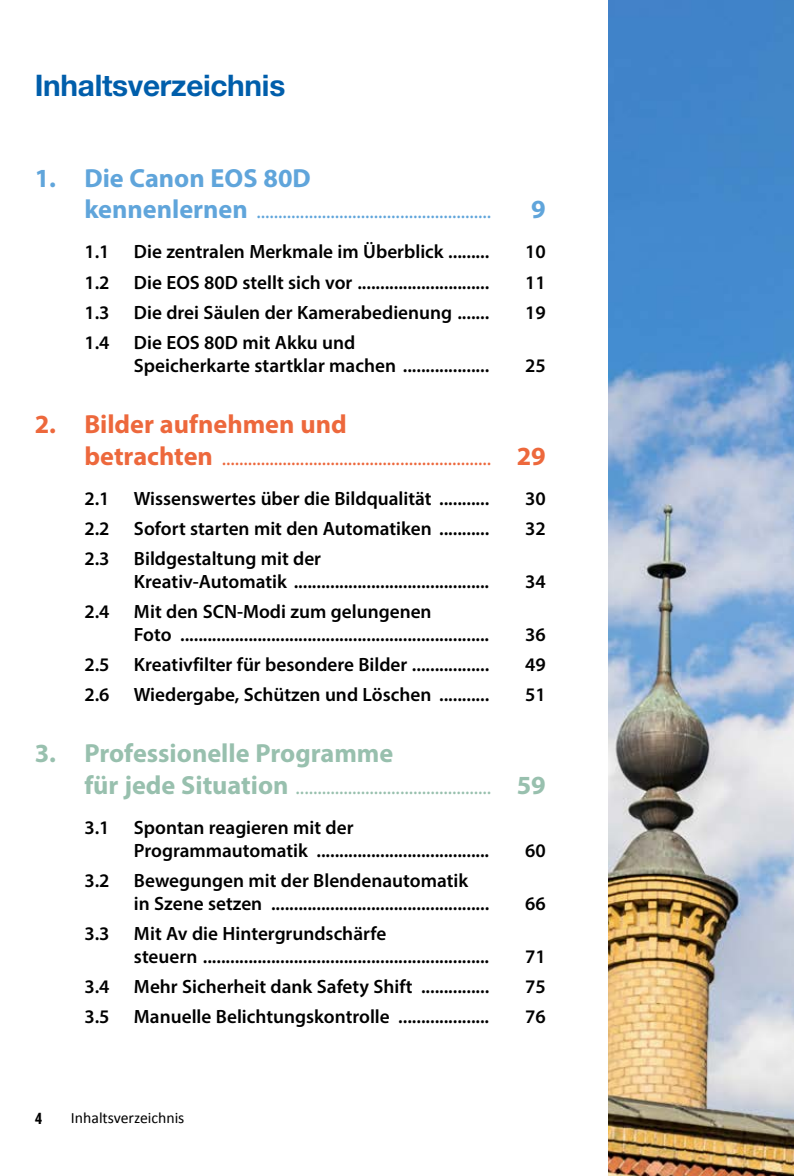
<style>
.page{position:relative;width:794px;height:1176px;background:#fff}
.page>*{position:absolute;margin:0;border:0;box-sizing:border-box;transform-origin:0 0}
.t1{font:700 29.75px "Helvetica Neue LT Std";letter-spacing:-.01em;color:#005eab}
.t2{font:700 26.25px "Myriad Pro";color:#98c0ae}
.t3{font:700 26.25px "Myriad Pro";color:#ed683c}
.t4{font:700 26.25px "Myriad Pro";color:#60a5db}
.t5{font:21px "Myriad Pro";color:#ed683c}
.t6{font:21px "Myriad Pro";color:#60a5db}
.t7{font:21px "Myriad Pro";color:#98c0ae}
.t8{font:600 19.25px/22.8px "Myriad Pro";color:#000}
.t9{font:15.75px "Calibri";color:#000}
.t10{font:700 15.75px "Roboto Condensed";color:#000}
.s1{font-weight:700;font-size:26.25px}
</style>
<div class="page">
<img style="left:608px;top:0;width:186px;height:1176px">
<h1 class="t1" style="left:35px;top:67px;width:252px">Inhaltsverzeichnis</h1>
<h2 class="t4" style="left:35px;top:161px;width:278px">1. Die Canon EOS 80D</h2>
<p class="t6" style="left:84px;top:198px;width:408px"><span class="s1">kennenlernen</span> ......................................................</p>
<h2 class="t4" style="left:531px;top:192px;width:16px">9</h2>
<p class="t8" style="left:84px;top:240px;width:27px">1.1</p>
<p class="t8" style="left:134px;top:240px;width:357px">Die zentralen Merkmale im Überblick .........</p>
<p class="t8" style="left:525px;top:240px;width:22px">10</p>
<p class="t8" style="left:84px;top:270px;width:27px">1.2</p>
<p class="t8" style="left:134px;top:270px;width:357px">Die EOS 80D stellt sich vor .............................</p>
<p class="t8" style="left:525px;top:270px;width:22px">11</p>
<p class="t8" style="left:84px;top:300px;width:27px">1.3</p>
<p class="t8" style="left:134px;top:300px;width:357px">Die drei Säulen der Kamerabedienung .......</p>
<p class="t8" style="left:525px;top:300px;width:22px">19</p>
<p class="t8" style="left:84px;top:331px;width:27px">1.4</p>
<p class="t8" style="left:134px;top:331px;width:357px">Die EOS 80D mit Akku und<br>Speicherkarte startklar machen ...................</p>
<p class="t8" style="left:525px;top:353px;width:22px">25</p>
<h2 class="t3" style="left:35px;top:407px;width:313px">2. Bilder aufnehmen und</h2>
<p class="t5" style="left:84px;top:444px;width:463px"><span class="s1">betrachten</span> .............................................................. <span class="s1">29</span></p>
<p class="t8" style="left:84px;top:486px;width:27px">2.1</p>
<p class="t8" style="left:134px;top:486px;width:357px">Wissenswertes über die Bildqualität ...........</p>
<p class="t8" style="left:525px;top:486px;width:22px">30</p>
<p class="t8" style="left:84px;top:516px;width:27px">2.2</p>
<p class="t8" style="left:134px;top:516px;width:357px">Sofort starten mit den Automatiken ...........</p>
<p class="t8" style="left:525px;top:516px;width:22px">32</p>
<p class="t8" style="left:84px;top:547px;width:27px">2.3</p>
<p class="t8" style="left:134px;top:547px;width:357px">Bildgestaltung mit der<br>Kreativ-Automatik ...........................................</p>
<p class="t8" style="left:525px;top:569px;width:22px">34</p>
<p class="t8" style="left:84px;top:599px;width:27px">2.4</p>
<p class="t8" style="left:134px;top:599px;width:357px">Mit den SCN-Modi zum gelungenen<br>Foto ....................................................................</p>
<p class="t8" style="left:525px;top:622px;width:22px">36</p>
<p class="t8" style="left:84px;top:652px;width:27px">2.5</p>
<p class="t8" style="left:134px;top:652px;width:357px">Kreativfilter für besondere Bilder .................</p>
<p class="t8" style="left:525px;top:652px;width:22px">49</p>
<p class="t8" style="left:84px;top:683px;width:27px">2.6</p>
<p class="t8" style="left:134px;top:683px;width:357px">Wiedergabe, Schützen und Löschen ...........</p>
<p class="t8" style="left:525px;top:683px;width:22px">51</p>
<h2 class="t2" style="left:35px;top:736px;width:360px">3. Professionelle Programme</h2>
<p class="t7" style="left:84px;top:774px;width:463px"><span class="s1">für jede Situation</span> ............................................. <span class="s1">59</span></p>
<p class="t8" style="left:84px;top:815px;width:27px">3.1</p>
<p class="t8" style="left:134px;top:815px;width:357px">Spontan reagieren mit der<br>Programmautomatik ......................................</p>
<p class="t8" style="left:525px;top:838px;width:22px">60</p>
<p class="t8" style="left:84px;top:868px;width:27px">3.2</p>
<p class="t8" style="left:134px;top:868px;width:357px">Bewegungen mit der Blendenautomatik<br>in Szene setzen ................................................</p>
<p class="t8" style="left:84px;top:921px;width:27px">3.3</p>
<p class="t8" style="left:134px;top:921px;width:357px">Mit Av die Hintergrundschärfe<br>steuern ...............................................................</p>
<p class="t8" style="left:525px;top:891px;width:22px">66</p>
<p class="t8" style="left:525px;top:944px;width:22px">71</p>
<p class="t8" style="left:84px;top:974px;width:27px">3.4</p>
<p class="t8" style="left:134px;top:974px;width:357px">Mehr Sicherheit dank Safety Shift ...............</p>
<p class="t8" style="left:525px;top:974px;width:22px">75</p>
<p class="t8" style="left:84px;top:1004px;width:27px">3.5</p>
<p class="t8" style="left:134px;top:1004px;width:357px">Manuelle Belichtungskontrolle ....................</p>
<p class="t8" style="left:525px;top:1004px;width:22px">76</p>
<p class="t10" style="left:35px;top:1107px;width:9px">4</p>
<p class="t9" style="left:71px;top:1108px;width:115px">Inhaltsverzeichnis</p>
</div>
